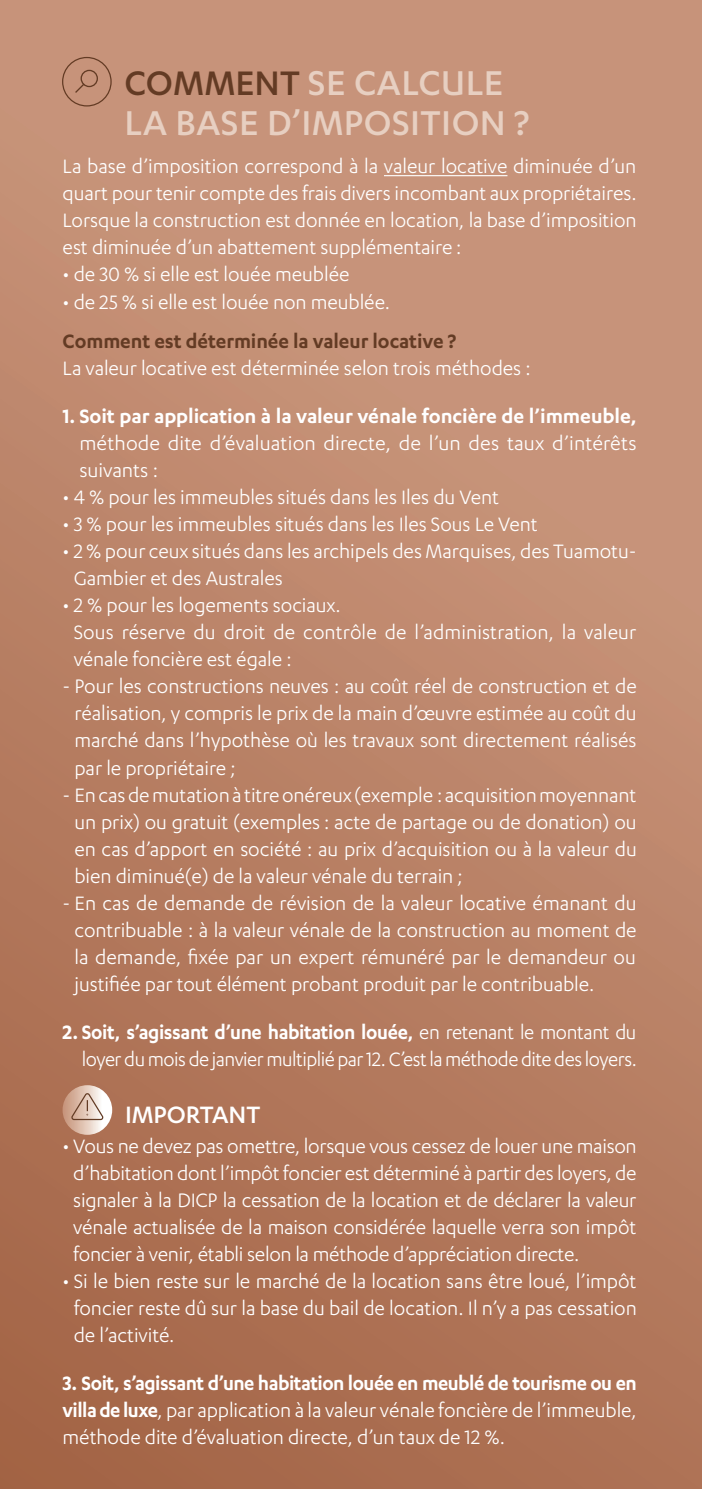
<style>
.page{position:relative;width:702px;height:1489px;background:#fff}
.page>*{position:absolute;margin:0;border:0;box-sizing:border-box;transform-origin:0 0}
.t1{font:500 40px/40px "Karbon";letter-spacing:.01em;color:#e7cfc1}
.Texte_courant{font:500 27.5px "Karbon";letter-spacing:-.005em;color:#fff}
.Texte_courant-2{font:22.5px/27px "Karbon";letter-spacing:-.005em;color:#fff;text-align:justify}
.Texte_courant-3{font:22.5px/27px "Karbon";letter-spacing:-.025em;color:#fff;text-align:right;scale:.95 1}
.Texte_courant-4{font:600 22.5px "Karbon";letter-spacing:-.005em;color:#633b24}
.s1{font-size:39.5px;color:#633b24}
.s2{font-weight:600}
</style>
<div class="page">
<div style="left:0;top:0;width:702px;height:1488px;background:linear-gradient(to bottom,#cc9a81,#a96c4e)"></div>
<hr style="left:384px;top:175px;width:123px;height:1px;background:#fff">
<div style="left:62px;top:57px;width:50px;height:49px;border:1px solid #633b24;border-radius:50%"></div>
<svg style="left:74px;top:69px;width:25px;height:25px"></svg>
<svg style="left:63px;top:1085px;width:49px;height:49px"></svg>
<svg style="left:71px;top:1093px;width:32px;height:27px"></svg>
<h2 class="t1" style="left:124px;top:61px;width:406px"><span class="s1">COMMENT</span> SE CALCULE<br>LA BASE D’IMPOSITION ?</h2>
<p class="Texte_courant-2" style="left:63px;top:152px;width:575px">La base d’imposition correspond à la valeur locative diminuée d’un quart pour tenir compte des frais divers incombant aux propriétaires.</p>
<p class="Texte_courant-2" style="left:63px;top:206px;width:575px">Lorsque la construction est donnée en location, la base d’imposition est diminuée d’un abattement supplémentaire :</p>
<p class="Texte_courant-2" style="left:63px;top:260px;width:288px">• de 30 % si elle est louée meublée</p>
<p class="Texte_courant-2" style="left:63px;top:287px;width:329px">• de 25 % si elle est louée non meublée.</p>
<p class="Texte_courant-4" style="left:63px;top:328px;width:395px">Comment est déterminée la valeur locative ?</p>
<p class="Texte_courant-2" style="left:63px;top:354px;width:469px">La valeur locative est déterminée selon trois méthodes :</p>
<p class="Texte_courant-2" style="left:79px;top:402px;width:558px;text-indent:-17px"><span class="s2">1. Soit par application à la valeur vénale foncière de l’immeuble, </span>méthode dite d’évaluation directe, de l’un des taux d’intérêts suivants :</p>
<p class="Texte_courant-2" style="left:63px;top:483px;width:438px">• 4 % pour les immeubles situés dans les Iles du Vent</p>
<p class="Texte_courant-2" style="left:63px;top:510px;width:477px">• 3 % pour les immeubles situés dans les Iles Sous Le Vent</p>
<p class="Texte_courant-2" style="left:74px;top:537px;width:564px;text-indent:-11px">• 2 % pour ceux situés dans les archipels des Marquises, des Tuamotu-<br>Gambier et des Australes</p>
<p class="Texte_courant-2" style="left:74px;top:591px;width:564px;text-align:left;text-indent:-11px">• 2 % pour les logements sociaux.<br>Sous réserve du droit de contrôle de l’administration, la valeur vénale foncière est égale :</p>
<p class="Texte_courant-2" style="left:74px;top:672px;width:563px;text-indent:-12px">- Pour les constructions neuves : au coût réel de construction et de réalisation, y compris le prix de la main d’œuvre estimée au coût du marché dans l’hypothèse où les travaux sont directement réalisés par le propriétaire ;</p>
<p class="Texte_courant-2" style="left:74px;top:780px;width:564px;text-indent:-12px">- En cas de mutation à titre onéreux (exemple : acquisition moyennant un prix) ou gratuit (exemples : acte de partage ou de donation) ou en cas d’apport en société : au prix d’acquisition ou à la valeur du bien diminué(e) de la valeur vénale du terrain ;</p>
<p class="Texte_courant-2" style="left:74px;top:888px;width:563px;text-indent:-12px">- En cas de demande de révision de la valeur locative émanant du contribuable : à la valeur vénale de la construction au moment de la demande, fixée par un expert rémunéré par le demandeur ou justifiée par tout élément probant produit par le contribuable.</p>
<p class="Texte_courant-3" style="left:63px;top:1017px;width:606px"><span class="s2">2. Soit, s’agissant d’une habitation louée,</span> en retenant le montant du loyer du mois de janvier multiplié par 12. C’est la méthode dite des loyers.</p>
<p class="Texte_courant" style="left:125px;top:1099px;width:137px">IMPORTANT</p>
<p class="Texte_courant-2" style="left:73px;top:1131px;width:565px;text-indent:-11px">• Vous ne devez pas omettre, lorsque vous cessez de louer une maison d’habitation dont l’impôt foncier est déterminé à partir des loyers, de signaler à la DICP la cessation de la location et de déclarer la valeur vénale actualisée de la maison considérée laquelle verra son impôt foncier à venir, établi selon la méthode d’appréciation directe.</p>
<p class="Texte_courant-2" style="left:74px;top:1266px;width:564px;text-indent:-11px">• Si le bien reste sur le marché de la location sans être loué, l’impôt foncier reste dû sur la base du bail de location. Il n’y a pas cessation de l’activité.</p>
<p class="Texte_courant-2" style="left:63px;top:1369px;width:575px"><span class="s2">3. Soit, s’agissant d’une habitation louée en meublé de tourisme ou en villa de luxe</span>, par application à la valeur vénale foncière de l’immeuble, méthode dite d’évaluation directe, d’un taux de 12 %.</p>
</div>
